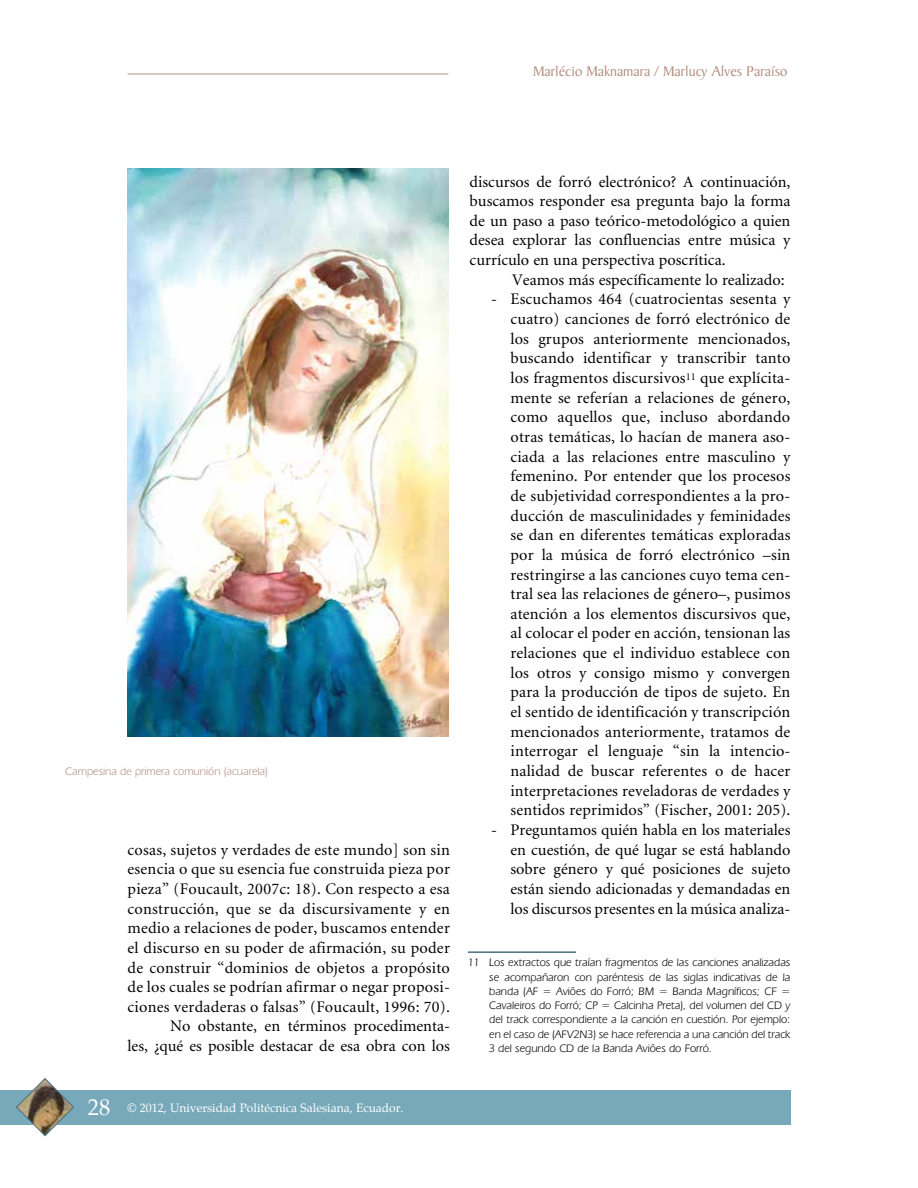
<style>
.page{position:relative;width:918px;height:1188px;background:#fff}
.page>*{position:absolute;margin:0;border:0;box-sizing:border-box;transform-origin:0 0}
.t1{font:16.2px/19.6px "Minion";letter-spacing:.015em;color:#000;text-align:justify}
.t2{font:15px "Baker Signet";color:#b58e81}
.t3{font:12px "Palatino";color:#fff}
.t4{font:11.25px/14.2px "Eras IT Cby BT";color:#000;text-align:justify}
.t5{font:11.25px "Eras IT Cby BT";color:#b58e81}
.s1{font-size:22.5px}
</style>
<div class="page">
<hr style="left:128px;top:74px;width:320px;height:1px;background:#b58e81">
<div style="left:0;top:1090px;width:790px;height:34px;background:#77a9bb"></div>
<svg style="left:15px;top:1078px;width:60px;height:59px"></svg>
<hr style="left:468px;top:951px;width:108px;height:2px;background:#487183">
<img style="left:128px;top:169px;width:320px;height:568px">
<p class="t2" style="left:533px;top:63px;width:256px">Marlécio Maknamara / Marlucy Alves Paraíso</p>
<p class="t5" style="left:65px;top:764px;width:204px">Campesina de primera comunión (acuarela)</p>
<p class="t1" style="left:128px;top:840px;width:324px;text-align:right">cosas, sujetos y verdades de este mundo] son sin esencia o que su esencia fue construida pieza por pieza” (Foucault, 2007c: 18). Con respecto a esa construcción, que se da discursivamente y en medio a relaciones de poder, buscamos entender el discurso en su poder de afirmación, su poder de construir “dominios de objetos a propósito de los cuales se podrían afirmar o negar proposi&shy;ciones verdaderas o falsas” (Foucault, 1996: 70).<br>No obstante, en términos procedimenta-<br>les, ¿qué es posible destacar de esa obra con los</p>
<p class="t3" style="left:88px;top:1098px;width:317px"><span class="s1">28</span> © 2012, Universidad Politécnica Salesiana, Ecuador.</p>
<p class="t1" style="left:470px;top:172px;width:322px">discursos de forró electrónico? A continuación, buscamos responder esa pregunta bajo la forma de un paso a paso teórico-metodológico a quien desea explorar las confluencias entre música y currículo en una perspectiva poscrítica.</p>
<p class="t1" style="left:512px;top:270px;width:274px">Veamos más específicamente lo realizado:</p>
<p class="t1" style="left:511px;top:290px;width:281px;text-indent:-19px">- Escuchamos 464 (cuatrocientas sesenta y cuatro) canciones de forró electrónico de los grupos anteriormente mencionados, buscando identificar y transcribir tanto los fragmentos discursivos<sup>11</sup> que explícita&shy;mente se referían a relaciones de género, como aquellos que, incluso abordando otras temáticas, lo hacían de manera aso&shy;ciada a las relaciones entre masculino y femenino. Por entender que los procesos de subjetividad correspondientes a la pro&shy;ducción de masculinidades y feminidades se dan en diferentes temáticas exploradas por la música de forró electrónico –sin restringirse a las canciones cuyo tema cen&shy;tral sea las relaciones de género–, pusimos atención a los elementos discursivos que, al colocar el poder en acción, tensionan las relaciones que el individuo establece con los otros y consigo mismo y convergen para la producción de tipos de sujeto. En el sentido de identificación y transcripción mencionados anteriormente, tratamos de interrogar el lenguaje “sin la intencio&shy;nalidad de buscar referentes o de hacer interpretaciones reveladoras de verdades y sentidos reprimidos” (Fischer, 2001: 205).</p>
<p class="t1" style="left:511px;top:821px;width:281px;text-indent:-20px">- Preguntamos quién habla en los materiales en cuestión, de qué lugar se está hablando sobre género y qué posiciones de sujeto están siendo adicionadas y demandadas en los discursos presentes en la música analiza-</p>
<p class="t4" style="left:489px;top:955px;width:303px;text-indent:-21px">11 Los extractos que traían fragmentos de las canciones analizadas se acompañaron con paréntesis de las siglas indicativas de la banda (AF = Aviões do Forró; BM = Banda Magníficos; CF = Cavaleiros do Forró; CP = Calcinha Preta), del volumen del CD y del track correspondiente a la canción en cuestión. Por ejemplo: en el caso de (AFV2N3) se hace referencia a una canción del track 3 del segundo CD de la Banda Aviões do Forró.</p>
</div>
